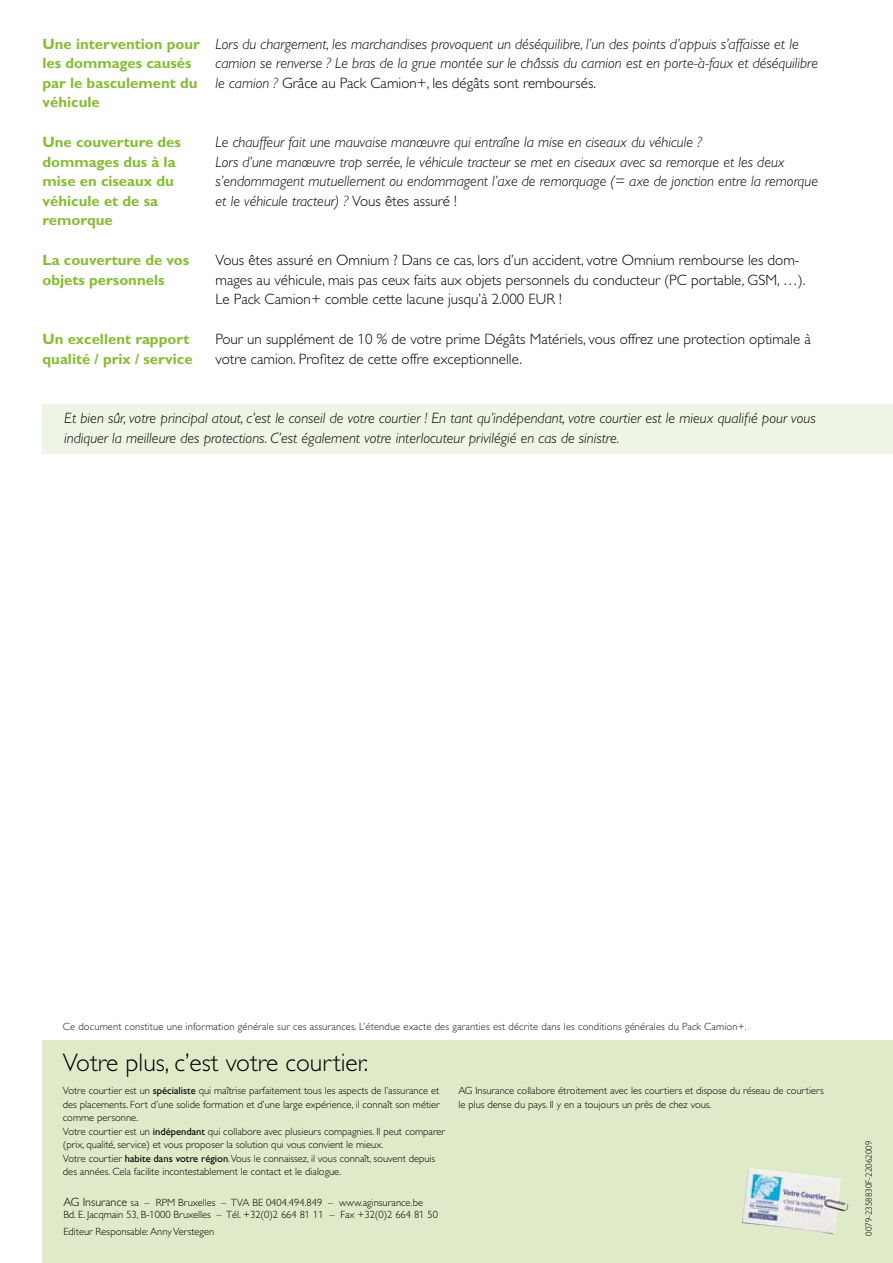
<style>
.page{position:relative;width:893px;height:1263px;background:#fff}
.page>*{position:absolute;margin:0;border:0;box-sizing:border-box;transform-origin:0 0}
.t1{font:300 25.5px "Gill Sans Std";color:#000}
.t2{font:italic 300 15px/19.5px "Gill Sans Std";color:#000}
.t3{font:300 15px/19.5px "Gill Sans Std";color:#000}
.t4{font:700 15px/19.5px "Gill Sans Std";color:#85bd32}
.t5{font:300 10.5px/13.5px "Gill Sans Std";color:#000}
.t6{font:300 10.5px "Gill Sans Std";letter-spacing:.015em;color:#151813}
.t7{font:300 9px "Gill Sans Std";color:#000}
.s1{font-style:normal}
.s2{font-weight:400}
.s3{font-size:12px}
</style>
<div class="page">
<div style="left:43px;top:1040px;width:850px;height:223px;background:#dfebc8"></div>
<div style="left:43px;top:404px;width:850px;height:50px;background:#eff5e4"></div>
<img style="left:742px;top:1168px;width:42px;height:60px">
<h2 class="t4" style="left:43px;top:34px;width:159px">Une intervention pour les dommages causés par le basculement du véhicule</h2>
<p class="t2" style="left:216px;top:34px;width:604px">Lors du chargement, les marchandises provoquent un déséquilibre, l’un des points d’appuis s’affaisse et le camion se renverse ? Le bras de la grue montée sur le châssis du camion est en porte-à-faux et déséquilibre le camion ? <span class="s1">Grâce au Pack Camion+, les dégâts sont remboursés.</span></p>
<h2 class="t4" style="left:43px;top:132px;width:140px">Une couverture des dommages dus à la mise en ciseaux du véhicule et de sa remorque</h2>
<p class="t2" style="left:216px;top:132px;width:604px">Le chauffeur fait une mauvaise manœuvre qui entraîne la mise en ciseaux du véhicule ?<br>Lors d’une manœuvre trop serrée, le véhicule tracteur se met en ciseaux avec sa remorque et les deux s’endommagent mutuellement ou endommagent l’axe de remorquage (= axe de jonction entre la remorque et le véhicule tracteur) ? <span class="s1">Vous êtes assuré !</span></p>
<h2 class="t4" style="left:43px;top:250px;width:148px">La couverture de vos objets personnels</h2>
<p class="t3" style="left:216px;top:250px;width:591px">Vous êtes assuré en Omnium ? Dans ce cas, lors d’un accident, votre Omnium rembourse les dom&shy;mages au véhicule, mais pas ceux faits aux objets personnels du conducteur (PC portable, GSM, …).<br>Le Pack Camion+ comble cette lacune jusqu’à 2.000 EUR !</p>
<h2 class="t4" style="left:43px;top:329px;width:152px">Un excellent rapport qualité / prix / service</h2>
<h2 class="t3" style="left:216px;top:329px;width:597px">Pour un supplément de 10 % de votre prime Dégâts Matériels, vous offrez une protection optimale à votre camion. Profitez de cette offre exceptionnelle.</h2>
<p class="t2" style="left:64px;top:408px;width:753px">Et bien sûr, votre principal atout, c’est le conseil de votre courtier ! En tant qu’indépendant, votre courtier est le mieux qualifié pour vous indiquer la meilleure des protections. C’est également votre interlocuteur privilégié en cas de sinistre.</p>
<p class="t6" style="left:63px;top:1020px;width:685px">Ce document constitue une information générale sur ces assurances. L’étendue exacte des garanties est décrite dans les conditions générales du Pack Camion+.</p>
<h1 class="t1" style="left:63px;top:1048px;width:307px">Votre plus, c’est votre courtier.</h1>
<p class="t5" style="left:63px;top:1084px;width:384px">Votre courtier est un <span class="s2">spécialiste</span> qui maîtrise parfaitement tous les aspects de l’assurance et des placements. Fort d’une solide formation et d’une large expérience, il connaît son métier comme personne.<br>Votre courtier est un <span class="s2">indépendant</span> qui collabore avec plusieurs compagnies. Il peut comparer (prix, qualité, service) et vous proposer la solution qui vous convient le mieux.<br>Votre courtier <span class="s2">habite dans votre région</span>.Vous le connaissez, il vous connaît, souvent depuis des années. Cela facilite incontestablement le contact et le dialogue.</p>
<p class="t5" style="left:458px;top:1084px;width:367px">AG Insurance collabore étroitement avec les courtiers et dispose du réseau de courtiers le plus dense du pays. Il y en a toujours un près de chez vous.</p>
<p class="t5" style="left:63px;top:1197px;width:376px;line-height:12px"><span class="s3">AG Insurance</span> sa – RPM Bruxelles – TVA BE 0404.494.849 – www.aginsurance.be<br>Bd. E. Jacqmain 53, B-1000 Bruxelles – Tél. +32(0)2 664 81 11 – Fax +32(0)2 664 81 50</p>
<p class="t5" style="left:63px;top:1224px;width:152px">Editeur Responsable:AnnyVerstegen</p>
<p class="t7" style="left:864px;top:1236px;width:97px;rotate:-90deg">0079-2358830F-22062009</p>
</div>
